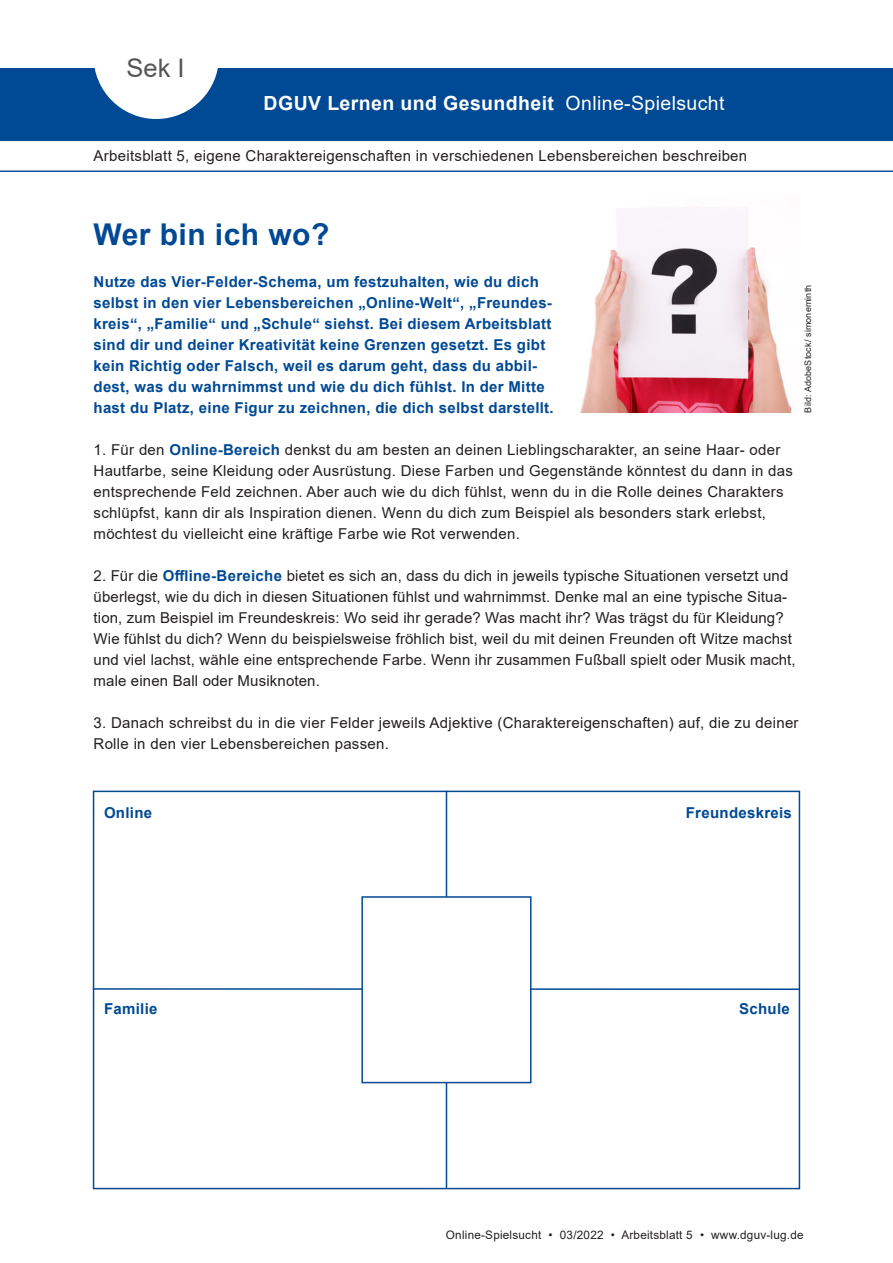
<style>
.page{position:relative;width:893px;height:1263px;background:#fff}
.page>*{position:absolute;margin:0;border:0;box-sizing:border-box;transform-origin:0 0}
.Ueberschrift{font:700 30px "Arial";letter-spacing:.015em;color:#004994}
.head{font:25.5px "Arial";color:#555}
.t1{font:700 19.5px "Arial";letter-spacing:.02em;color:#fff}
.t2{font:19.5px "Arial";letter-spacing:.02em;color:#fff}
.Fliesstext{font:15px/21px "Arial";letter-spacing:.02em;color:#231f20}
.Fliesstext-2{font:700 15px/21px "Arial";letter-spacing:.02em;color:#004994}
.fusszeile{font:11.7px "Arial";letter-spacing:.02em;color:#231f20}
.Bildnachweis{font:9px "Arial";letter-spacing:.015em;color:#231f20}
.s1{font-weight:700;color:#004994}
</style>
<div class="page">
<div style="left:0;top:68px;width:893px;height:72px;background:#004994"></div>
<svg style="left:94px;top:68px;width:124px;height:51px"></svg>
<hr style="left:0;top:171px;width:893px;height:1px;background:#01519b">
<img style="left:580px;top:207px;width:212px;height:206px">
<div style="left:93px;top:791px;width:707px;height:398px;border:2px solid #004994"></div>
<hr style="left:446px;top:791px;width:1px;height:397px;background:#004994">
<hr style="left:93px;top:988px;width:706px;height:2px;background:#004994">
<div style="left:361px;top:896px;width:170px;height:187px;background:#fff;border:2px solid #004994"></div>
<p class="head" style="left:127px;top:50px;width:60px">Sek I</p>
<p class="t1" style="left:264px;top:89px;width:292px">DGUV Lernen und Gesundheit</p>
<p class="t2" style="left:566px;top:90px;width:161px">Online-Spielsucht</p>
<p class="Fliesstext" style="left:94px;top:145px;width:655px">Arbeitsblatt 5, eigene Charaktereigenschaften in verschiedenen Lebensbereichen beschreiben</p>
<p class="Ueberschrift" style="left:94px;top:213px;width:237px">Wer bin ich wo?</p>
<p class="Fliesstext-2" style="left:94px;top:271px;width:462px">Nutze das Vier-Felder-Schema, um festzuhalten, wie du dich selbst in den vier Lebensbereichen „Online-Welt“, „Freundes&shy;kreis“, „Familie“ und „Schule“ siehst. Bei diesem Arbeitsblatt sind dir und deiner Kreativität keine Grenzen gesetzt. Es gibt kein Richtig oder Falsch, weil es darum geht, dass du abbil&shy;dest, was du wahrnimmst und wie du dich fühlst. In der Mitte hast du Platz, eine Figur zu zeichnen, die dich selbst darstellt.</p>
<p class="Fliesstext" style="left:94px;top:439px;width:701px">1. Für den <span class="s1">Online-Bereich</span> denkst du am besten an deinen Lieblingscharakter, an seine Haar- oder Hautfarbe, seine Kleidung oder Ausrüstung. Diese Farben und Gegenstände könntest du dann in das entsprechende Feld zeichnen. Aber auch wie du dich fühlst, wenn du in die Rolle deines Charakters schlüpfst, kann dir als Inspiration dienen. Wenn du dich zum Beispiel als besonders stark erlebst, möchtest du vielleicht eine kräftige Farbe wie Rot verwenden.</p>
<p class="Fliesstext" style="left:94px;top:565px;width:704px">2. Für die <span class="s1">Offline-Bereiche</span> bietet es sich an, dass du dich in jeweils typische Situationen versetzt und überlegst, wie du dich in diesen Situationen fühlst und wahrnimmst. Denke mal an eine typische Situa&shy;tion, zum Beispiel im Freundeskreis: Wo seid ihr gerade? Was macht ihr? Was trägst du für Kleidung?<br>Wie fühlst du dich? Wenn du beispielsweise fröhlich bist, weil du mit deinen Freunden oft Witze machst und viel lachst, wähle eine entsprechende Farbe. Wenn ihr zusammen Fußball spielt oder Musik macht, male einen Ball oder Musiknoten.</p>
<p class="Fliesstext" style="left:94px;top:712px;width:707px">3. Danach schreibst du in die vier Felder jeweils Adjektive (Charaktereigenschaften) auf, die zu deiner<br>Rolle in den vier Lebensbereichen passen.</p>
<p class="Bildnachweis" style="left:802px;top:413px;width:129px;rotate:-90deg">Bild: AdobeStock/ simoneminth</p>
<p class="Fliesstext-2" style="left:104px;top:802px;width:50px">Online</p>
<p class="Fliesstext-2" style="left:104px;top:998px;width:55px">Familie</p>
<p class="Fliesstext-2" style="left:686px;top:802px;width:108px">Freundeskreis</p>
<p class="Fliesstext-2" style="left:739px;top:998px;width:52px">Schule</p>
<p class="fusszeile" style="left:446px;top:1227px;width:359px">Online-Spielsucht • 03/2022 • Arbeitsblatt 5 • www.dguv-lug.de</p>
</div>
